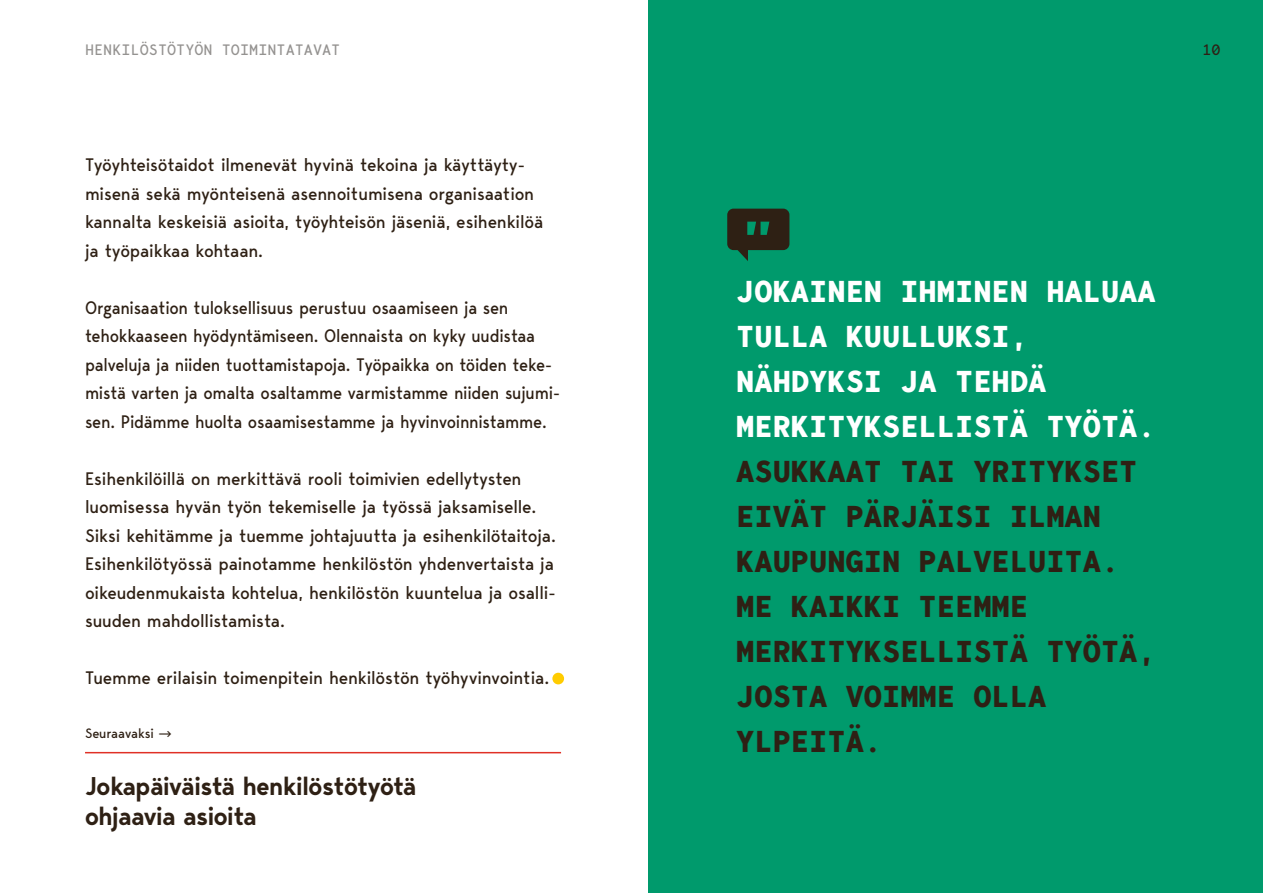
<style>
.page{position:relative;width:1263px;height:893px;background:#fff}
.page>*{position:absolute;margin:0;border:0;box-sizing:border-box;transform-origin:0 0}
.Sitaatti__mono{font:700 30px/45px "Bergen Mono";color:#2e2014}
.H3_Väliotsikko{font:600 25.5px/30px "Bergen Text";letter-spacing:-.01em;color:#2e2014}
.Leipateksti{font:18px/28.5px "Bergen Text";letter-spacing:-.01em;color:#2e2014}
.Leipateksti-2{font:18px/28.5px "Bergen Text";letter-spacing:-.01em;color:#2e2014;scale:.96 1}
.INDEKSI{font:15px "Bergen Mono";color:#949290}
.t1{font:15px "Bergen Mono";color:#2e2014}
.Pieni_leipäteksti{font:13.5px "Bergen Text";letter-spacing:-.005em;color:#2e2014}
.s1{color:#fff}
</style>
<div class="page">
<div style="left:552px;top:673px;width:12px;height:11px;background:#fc0;border-radius:50%"></div>
<hr style="left:85px;top:752px;width:476px;height:1px;background:#e03126">
<div style="left:648px;top:0;width:615px;height:893px;background:#009a6c"></div>
<svg style="left:727px;top:209px;width:62px;height:52px"></svg>
<p class="INDEKSI" style="left:85px;top:39px;width:257px">HENKILÖSTÖTYÖN TOIMINTATAVAT</p>
<p class="Leipateksti" style="left:85px;top:150px;width:460px">Työyhteisötaidot ilmenevät hyvinä tekoina ja käyttäyty&shy;misenä sekä myönteisenä asennoitumisena organisaation kannalta keskeisiä asioita, työyhteisön jäseniä, esihenkilöä ja työpaikkaa kohtaan.</p>
<p class="Leipateksti-2" style="left:85px;top:293px;width:496px">Organisaation tuloksellisuus perustuu osaamiseen ja sen tehokkaaseen hyödyntämiseen. Olennaista on kyky uudistaa palveluja ja niiden tuottamistapoja. Työpaikka on töiden teke&shy;mistä varten ja omalta osaltamme varmistamme niiden sujumi&shy;sen. Pidämme huolta osaamisestamme ja hyvinvoinnistamme.</p>
<p class="Leipateksti" style="left:85px;top:464px;width:472px">Esihenkilöillä on merkittävä rooli toimivien edellytysten luomisessa hyvän työn tekemiselle ja työssä jaksamiselle.<br>Siksi kehitämme ja tuemme johtajuutta ja esihenkilötaitoja.<br>Esihenkilötyössä painotamme henkilöstön yhdenvertaista ja oikeudenmukaista kohtelua, henkilöstön kuuntelua ja osalli&shy;suuden mahdollistamista.</p>
<p class="Leipateksti" style="left:85px;top:663px;width:466px">Tuemme erilaisin toimenpitein henkilöstön työhyvinvointia.</p>
<p class="Pieni_leipäteksti" style="left:85px;top:724px;width:88px">Seuraavaksi →</p>
<p class="H3_Väliotsikko" style="left:85px;top:770px;width:333px">Jokapäiväistä henkilöstötyötä ohjaavia asioita</p>
<p class="t1" style="left:1202px;top:39px;width:20px">10</p>
<p class="Sitaatti__mono" style="left:736px;top:268px;width:421px"><span class="s1">JOKAINEN IHMINEN HALUAA<br>TULLA KUULLUKSI,<br>NÄHDYKSI JA TEHDÄ<br>MERKITYKSELLISTÄ TYÖTÄ.<br></span>ASUKKAAT TAI YRITYKSET<br>EIVÄT PÄRJÄISI ILMAN<br>KAUPUNGIN PALVELUITA.<br>ME KAIKKI TEEMME<br>MERKITYKSELLISTÄ TYÖTÄ,<br>JOSTA VOIMME OLLA<br>YLPEITÄ.</p>
</div>
